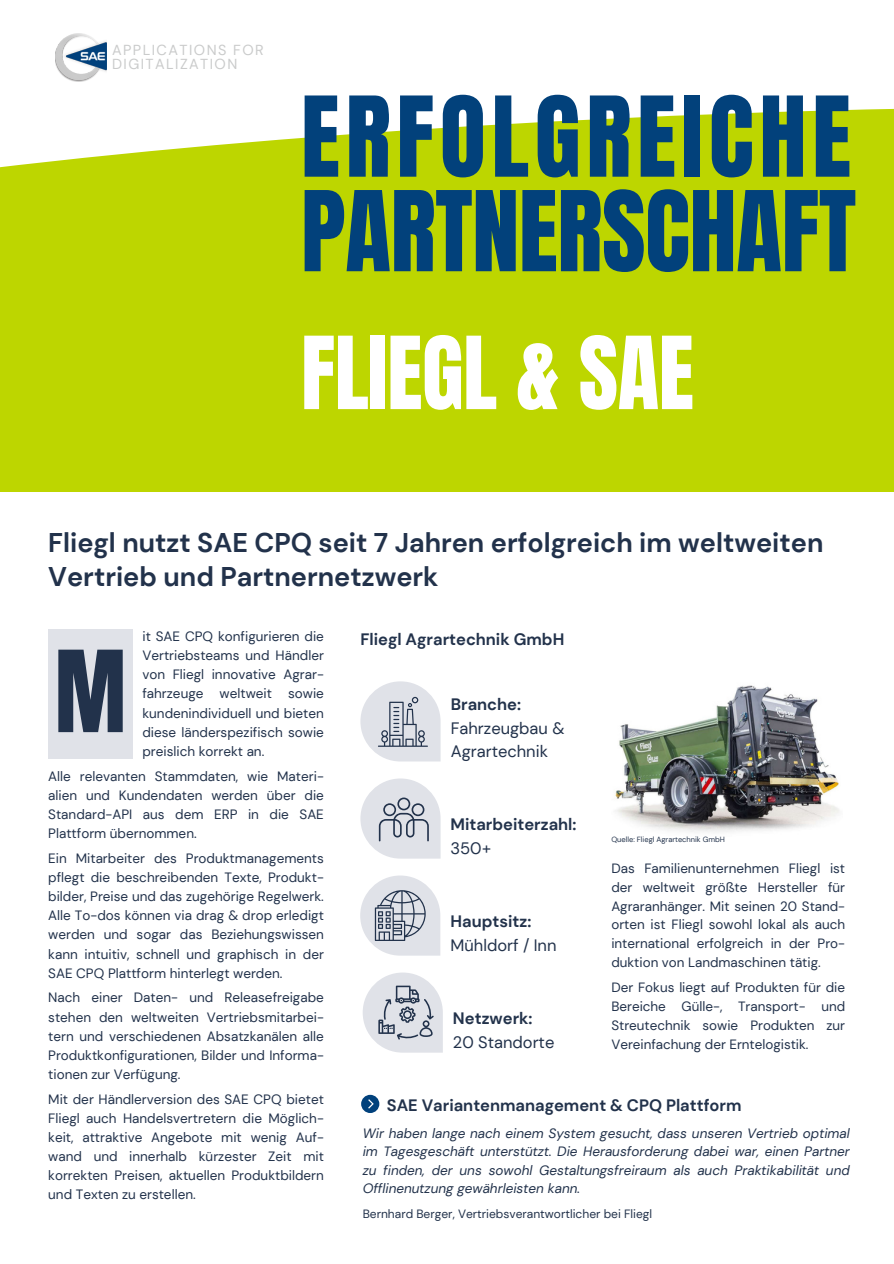
<style>
.page{position:relative;width:894px;height:1264px;background:#fff}
.page>*{position:absolute;margin:0;border:0;box-sizing:border-box;transform-origin:0 0}
.t1{font:96px "Anton";color:#22324b}
.t2{font:94.5px/94.5px "Anton";letter-spacing:-.005em;color:#02417b}
.t3{font:85.5px "Anton";letter-spacing:-.005em;color:#fff}
.t4{font:700 27px/34.8px "DM Sans";color:#22324b}
.t5{font:700 16.5px/23.7px "DM Sans";color:#22324b}
.t6{font:16.5px/23.7px "DM Sans";color:#22324b}
.t7{font:14.4px/14.7px "DM Sans";letter-spacing:.1em;color:#cacbcb}
.t8{font:13.5px/19.2px "DM Sans";color:#22324b;text-align:justify}
.t9{font:italic 13.5px/18.5px "DM Sans";color:#22324b;text-align:justify}
.t10{font:12px "DM Sans";color:#22324b}
.t11{font:7.5px "DM Sans";color:#22324b}
.s1{font-weight:700}
.s2{font-weight:400}
</style>
<div class="page">
<img style="left:56px;top:33px;width:50px;height:49px">
<div style="left:0;top:109px;width:893px;height:383px;background:#bdd600"></div>
<div style="left:48px;top:629px;width:85px;height:129px;background:#e0e2e8"></div>
<svg style="left:360px;top:681px;width:80px;height:80px"></svg>
<svg style="left:360px;top:778px;width:80px;height:80px"></svg>
<svg style="left:360px;top:875px;width:80px;height:80px"></svg>
<svg style="left:363px;top:972px;width:79px;height:80px"></svg>
<img style="left:615px;top:685px;width:225px;height:147px">
<svg style="left:361px;top:1094px;width:18px;height:18px"></svg>
<h5 class="t7" style="left:112px;top:43px;width:153px">APPLICATIONS FOR<br>DIGITALIZATION</h5>
<h1 class="t2" style="left:301px;top:91px;width:556px">ERFOLGREICHE<br>PARTNERSCHAFT</h1>
<h1 class="t3" style="left:301px;top:312px;width:394px">FLIEGL &amp; SAE</h1>
<h4 class="t4" style="left:48px;top:525px;width:776px">Fliegl nutzt SAE CPQ seit 7 Jahren erfolgreich im weltweiten<br>Vertrieb und Partnernetzwerk</h4>
<h4 class="t1" style="left:55px;top:623px;width:73px">M</h4>
<p class="t8" style="left:142px;top:626px;width:183px">it SAE CPQ konfigurieren die Vertriebsteams und Händler von Fliegl innovative Agrar&shy;fahrzeuge weltweit sowie kundenindividuell und bieten diese länderspezifisch sowie</p>
<p class="t8" style="left:142px;top:741px;width:123px">preislich korrekt an.</p>
<p class="t8" style="left:48px;top:766px;width:277px">Alle relevanten Stammdaten, wie Materi&shy;alien und Kundendaten werden über die Standard-API aus dem ERP in die SAE Plattform übernommen.</p>
<p class="t8" style="left:48px;top:848px;width:277px">Ein Mitarbeiter des Produktmanagements pflegt die beschreibenden Texte, Produkt&shy;bilder, Preise und das zugehörige Regelwerk.<br>Alle To-dos können via drag &amp; drop erledigt werden und sogar das Beziehungswissen kann intuitiv, schnell und graphisch in der SAE CPQ Plattform hinterlegt werden.</p>
<h3 class="t8" style="left:48px;top:988px;width:277px">Nach einer Daten- und Releasefreigabe stehen den weltweiten Vertriebsmitarbei&shy;tern und verschiedenen Absatzkanälen alle Produktkonfigurationen, Bilder und Informa&shy;tionen zur Verfügung.</h3>
<p class="t5" style="left:360px;top:627px;width:205px">Fliegl Agrartechnik GmbH</p>
<p class="t6" style="left:450px;top:692px;width:115px"><span class="s1">Branche:<br></span>Fahrzeugbau &amp;<br>Agrartechnik</p>
<h6 class="t5" style="left:450px;top:812px;width:127px">Mitarbeiterzahl:<br><span class="s2">350+</span></h6>
<h6 class="t6" style="left:450px;top:909px;width:107px"><span class="s1">Hauptsitz:<br></span>Mühldorf / Inn</h6>
<h6 class="t6" style="left:453px;top:1006px;width:103px"><span class="s1">Netzwerk:<br></span>20 Standorte</h6>
<h6 class="t11" style="left:611px;top:835px;width:115px">Quelle: Fliegl Agrartechnik GmbH</h6>
<h4 class="t8" style="left:611px;top:858px;width:235px;line-height:18.8px">Das Familienunternehmen Fliegl ist der weltweit größte Hersteller für Agraranhänger. Mit seinen 20 Stand&shy;orten ist Fliegl sowohl lokal als auch international erfolgreich in der Pro&shy;duktion von Landmaschinen tätig.</h4>
<h4 class="t8" style="left:611px;top:978px;width:235px;line-height:18.8px">Der Fokus liegt auf Produkten für die Bereiche Gülle-, Transport- und Streutechnik sowie Produkten zur Vereinfachung der Erntelogistik.</h4>
<p class="t8" style="left:48px;top:1089px;width:277px">Mit der Händlerversion des SAE CPQ bietet Fliegl auch Handelsvertretern die Möglich&shy;keit, attraktive Angebote mit wenig Auf&shy;wand und innerhalb kürzester Zeit mit korrekten Preisen, aktuellen Produktbildern und Texten zu erstellen.</p>
<p class="t5" style="left:387px;top:1093px;width:356px">SAE Variantenmanagement &amp; CPQ Plattform</p>
<h6 class="t9" style="left:362px;top:1123px;width:488px">Wir haben lange nach einem System gesucht, dass unseren Vertrieb optimal im Tagesgeschäft unterstützt. Die Herausforderung dabei war, einen Partner zu finden, der uns sowohl Gestaltungsfreiraum als auch Praktikabilität und Offlinenutzung gewährleisten kann.</h6>
<h6 class="t10" style="left:362px;top:1206px;width:291px">Bernhard Berger, Vertriebsverantwortlicher bei Fliegl</h6>
</div>
